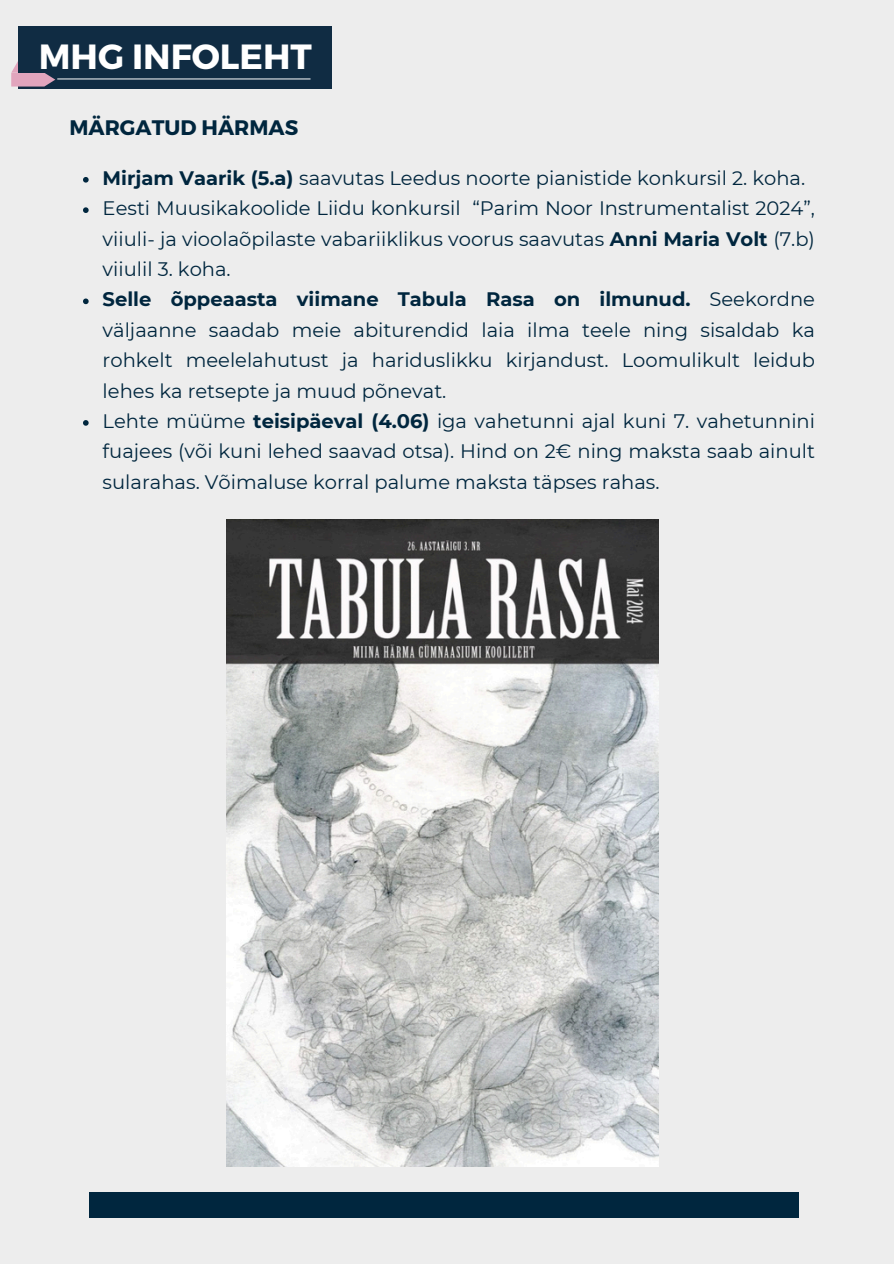
<style>
.page{position:relative;width:894px;height:1264px;background:#fff}
.page>*{position:absolute;margin:0;border:0;box-sizing:border-box;transform-origin:0 0}
.t1{font:700 34.95px "Montserrat";color:#fff}
.t2{font:700 21px "Montserrat";color:#00263e}
.t3{font:19.5px/30.3px "Montserrat";color:#00263e;text-align:justify}
.s1{font-weight:700}
</style>
<div class="page">
<div style="left:0;top:0;width:893px;height:1263px;background:#ededed"></div>
<div style="left:89px;top:1191px;width:709px;height:26px;background:#00263e"></div>
<div style="left:18px;top:27px;width:314px;height:62px;background:#102c43"></div>
<svg style="left:11px;top:61px;width:44px;height:26px"></svg>
<hr style="left:57px;top:78px;width:253px;height:1px;background:#fff">
<img style="left:226px;top:519px;width:432px;height:647px">
<svg style="left:83px;top:177px;width:6px;height:6px"></svg>
<svg style="left:83px;top:207px;width:6px;height:6px"></svg>
<svg style="left:83px;top:298px;width:6px;height:6px"></svg>
<svg style="left:83px;top:420px;width:6px;height:6px"></svg>
<h1 class="t1" style="left:39px;top:34px;width:274px">MHG INFOLEHT</h1>
<p class="t2" style="left:69px;top:114px;width:230px">MÄRGATUD HÄRMAS</p>
<p class="t3" style="left:103px;top:163px;width:704px"><span class="s1">Mirjam Vaarik (5.a)</span> saavutas Leedus noorte pianistide konkursil 2. koha.</p>
<p class="t3" style="left:103px;top:193px;width:713px">Eesti Muusikakoolide Liidu konkursil “Parim Noor Instrumentalist 2024”, viiuli- ja vioolaõpilaste vabariiklikus voorus saavutas <span class="s1">Anni Maria Volt</span> (7.b) viiulil 3. koha.</p>
<p class="t3" style="left:103px;top:284px;width:713px"><span class="s1">Selle õppeaasta viimane Tabula Rasa on ilmunud.</span> Seekordne väljaanne saadab meie abiturendid laia ilma teele ning sisaldab ka rohkelt meelelahutust ja hariduslikku kirjandust. Loomulikult leidub lehes ka retsepte ja muud põnevat.</p>
<p class="t3" style="left:103px;top:406px;width:713px">Lehte müüme <span class="s1">teisipäeval (4.06)</span> iga vahetunni ajal kuni 7. vahetunnini fuajees (või kuni lehed saavad otsa). Hind on 2€ ning maksta saab ainult sularahas. Võimaluse korral palume maksta täpses rahas.</p>
</div>
